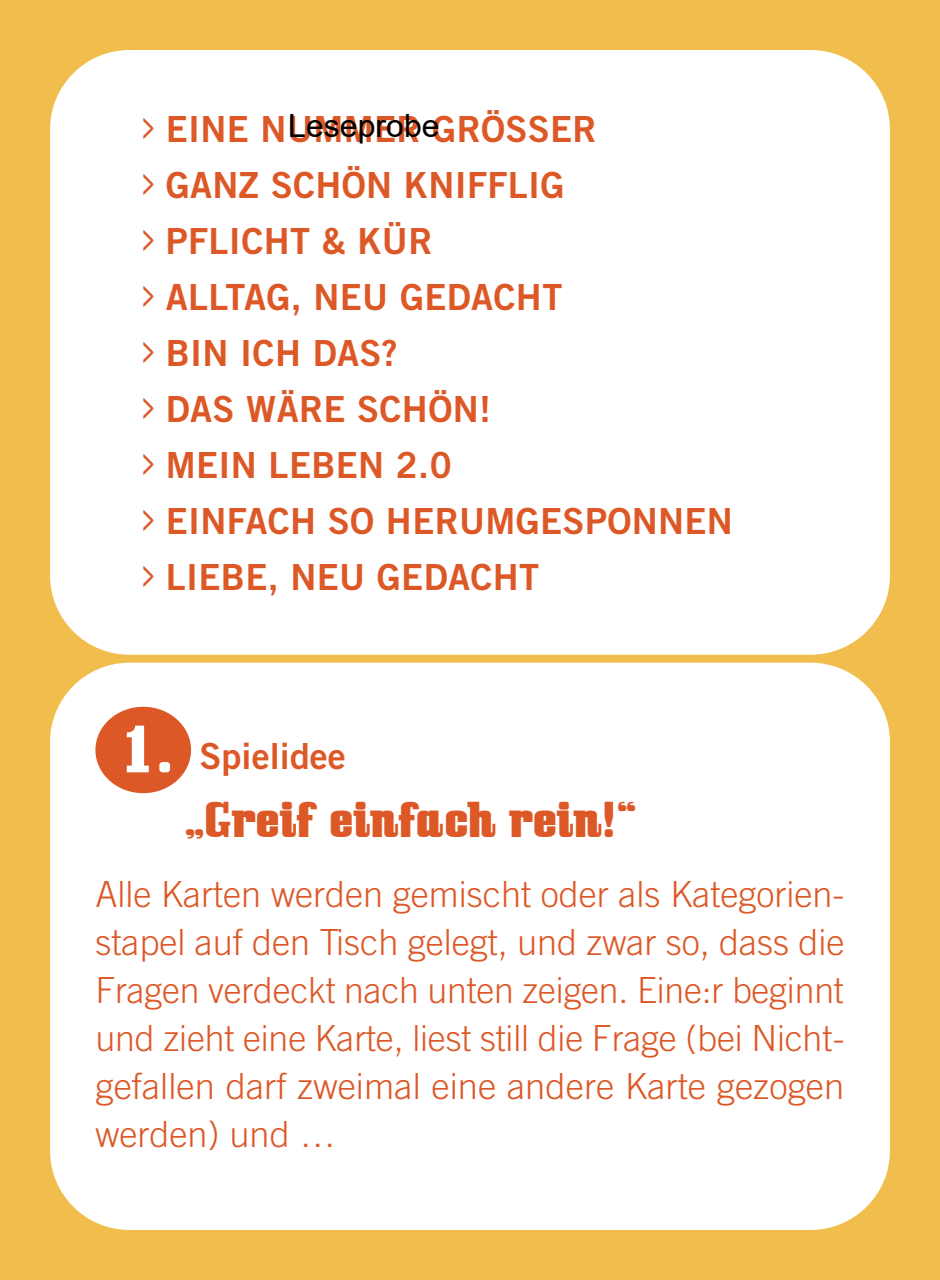
<style>
.page{position:relative;width:940px;height:1280px;background:#fff}
.page>*{position:absolute;margin:0;border:0;box-sizing:border-box;transform-origin:0 0}
.t1{font:44px "Bullpen";color:#dd5827}
.t2{font:300 36px/48px "Trade Gothic";color:#dd5827;text-align:justify}
.t3{font:36px/56px "Trade Gothic Bold Two";letter-spacing:.01em;color:#dd5827}
.t4{font:32px "Arial";color:#000}
.s1{font-family:"Bullpen";font-size:44px}
.s2{font-family:"Bullpen";font-size:58.4px;color:#fff}
</style>
<div class="page">
<div style="left:0;top:0;width:939px;height:1279px;background:#f1be4e"></div>
<div style="left:50px;top:50px;width:839px;height:604px;background:#fff;border-radius:79px"></div>
<div style="left:50px;top:662px;width:839px;height:567px;background:#fff;border-radius:79px"></div>
<div style="left:95px;top:706px;width:96px;height:87px;background:#dd5827;border-radius:50%"></div>
<p class="t3" style="left:141px;top:100px;width:593px"><span class="s1">›</span> EINE NUMMER GRÖSSER<br><span class="s1">›</span> GANZ SCHÖN KNIFFLIG<br><span class="s1">›</span> PFLICHT &amp; KÜR<br><span class="s1">›</span> ALLTAG, NEU GEDACHT<br><span class="s1">›</span> BIN ICH DAS?<br><span class="s1">›</span> DAS WÄRE SCHÖN!<br><span class="s1">›</span> MEIN LEBEN 2.0<br><span class="s1">›</span> EINFACH SO HERUMGESPONNEN <span class="s1">›</span> LIEBE, NEU GEDACHT</p>
<p class="t4" style="left:288px;top:104px;width:153px">Leseprobe</p>
<p class="t3" style="left:124px;top:727px;width:223px"><span class="s2">1.</span> Spielidee</p>
<p class="t1" style="left:183px;top:793px;width:455px">„Greif einfach rein!“</p>
<p class="t2" style="left:95px;top:869px;width:750px">Alle Karten werden gemischt oder als Kategorien&shy;stapel auf den Tisch gelegt, und zwar so, dass die Fragen verdeckt nach unten zeigen. Eine:r beginnt und zieht eine Karte, liest still die Frage (bei Nicht&shy;gefallen darf zweimal eine andere Karte gezogen werden) und …</p>
</div>
